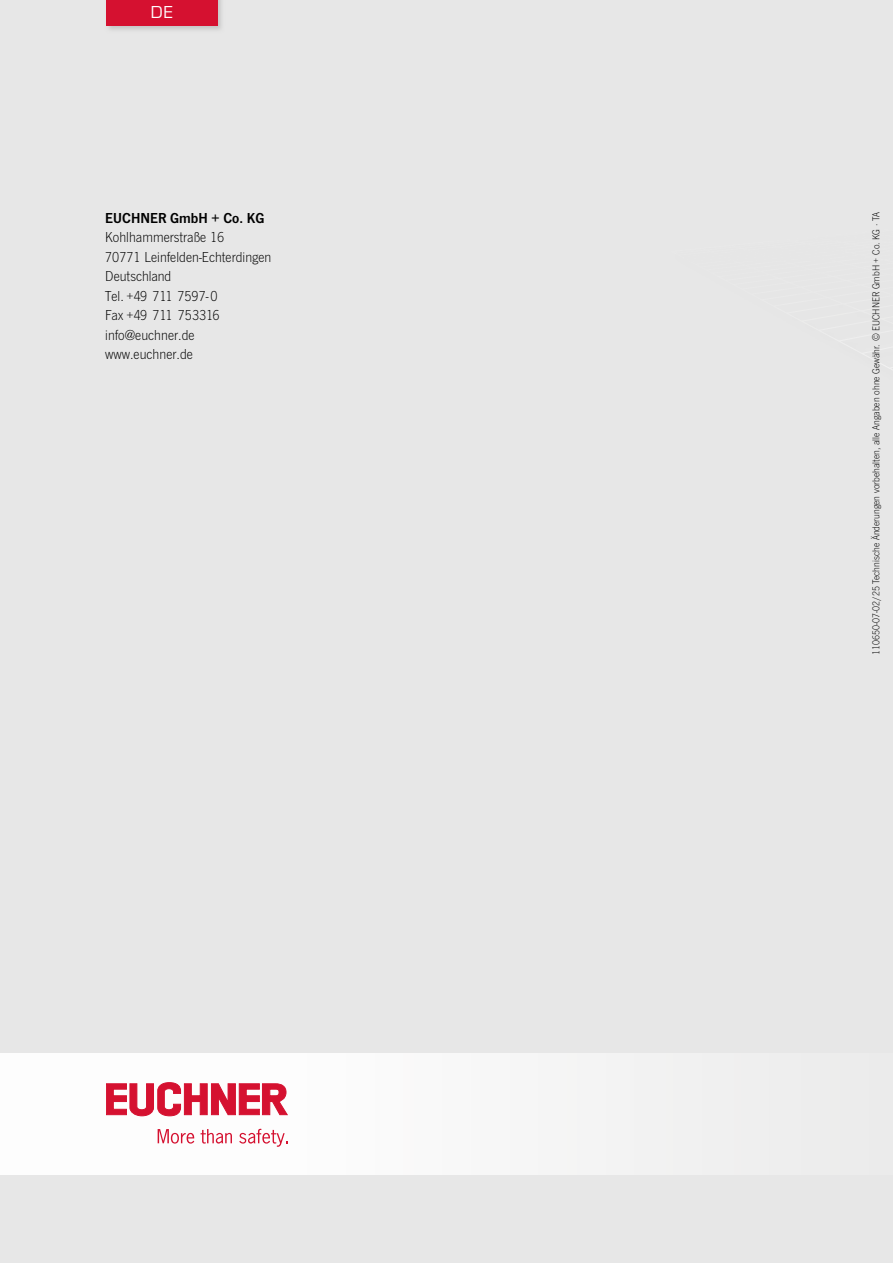
<style>
.page{position:relative;width:893px;height:1263px;background:#e7e7e7}
.page>*{position:absolute;margin:0;border:0;box-sizing:border-box;transform-origin:0 0}
.t1{font:18px "Eurostile";color:#fff}
.t2{font:300 15px/19.5px "News Got";color:#000}
.t3{font:15px "News Got Dem";color:#000}
.t4{font:300 10.5px "News Got";color:#000}
</style>
<div class="page">
<div style="left:106px;top:0;width:112px;height:26px;background:#d51130"></div>
<div style="left:0;top:1053px;width:893px;height:122px;background:#f7f7f7"></div>
<svg style="left:106px;top:1082px;width:181px;height:34px"></svg>
<svg style="left:158px;top:1129px;width:36px;height:14px"></svg>
<svg style="left:201px;top:1129px;width:31px;height:14px"></svg>
<svg style="left:239px;top:1129px;width:48px;height:18px"></svg>
<p class="t1" style="left:151px;top:0;width:24px">DE</p>
<p class="t3" style="left:105px;top:209px;width:161px">EUCHNER GmbH + Co. KG</p>
<p class="t2" style="left:105px;top:228px;width:168px">Kohlhammerstraße 16<br>70771 Leinfelden-Echterdingen<br>Deutschland<br>Tel. +49 711 7597-0<br>Fax +49 711 753316 info@euchner.de www.euchner.de</p>
<p class="t4" style="left:870px;top:655px;width:444px;rotate:-90deg">110650-07-02/25 Technische Änderungen vorbehalten, alle Angaben ohne Gewähr. © EUCHNER GmbH + Co. KG · TA</p>
</div>
